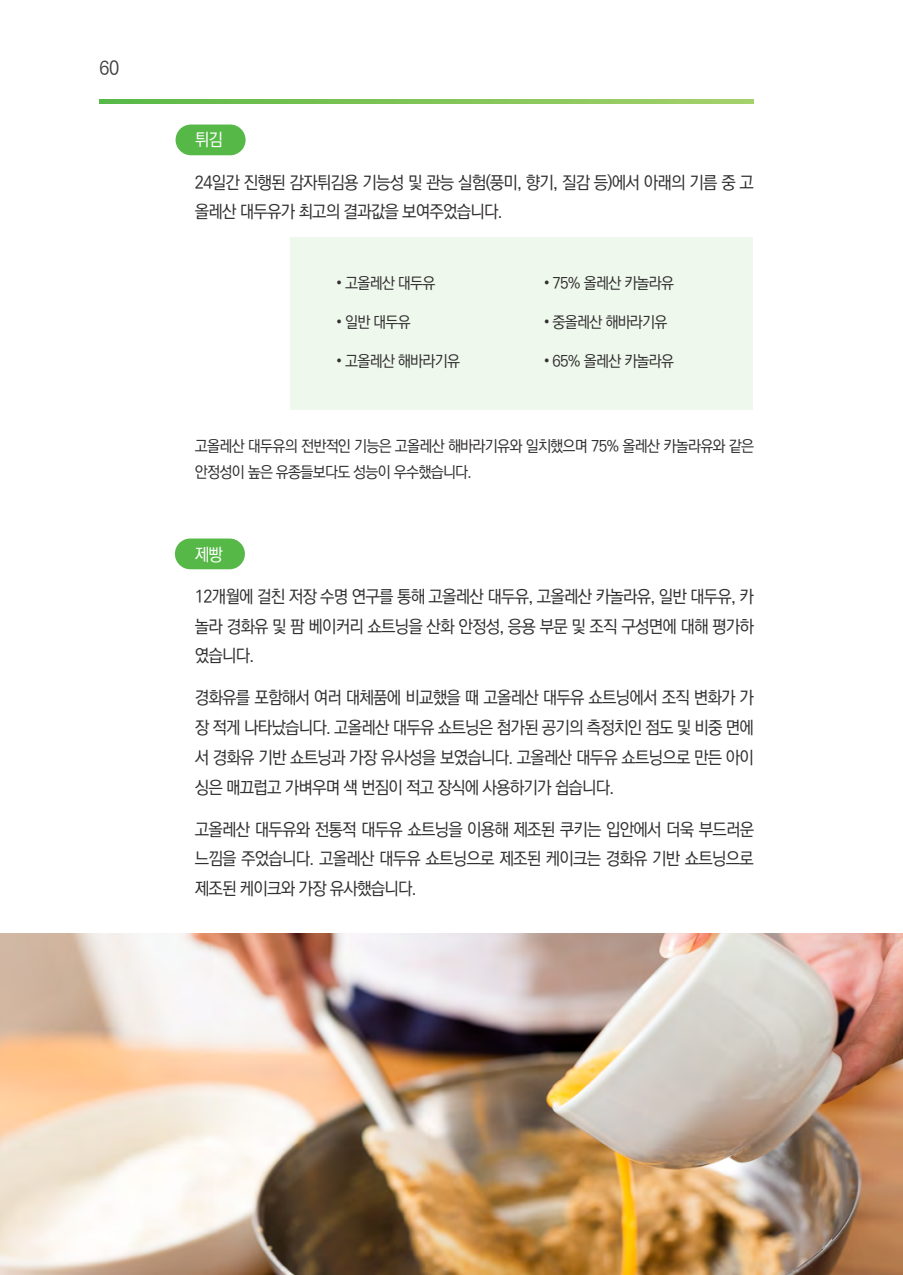
<style>
.page{position:relative;width:903px;height:1275px;background:#fff}
.page>*{position:absolute;margin:0;border:0;box-sizing:border-box;transform-origin:0 0}
.t1{font:18.9px "Ko Pub World Dotum PM";color:#3e3e3f;scale:.95 1}
.본문{font:17.5px/29.8px "Ko Pub World Dotum PM";letter-spacing:-.05em;color:#312f30;text-align:justify;scale:.95 1}
.본문-2{font:17.5px "Ko Pub World Dotum PM";color:#fff;scale:.95 1}
.본문-3{font:15.75px/26.2px "Ko Pub World Dotum PM";letter-spacing:-.05em;color:#312f30;scale:.95 1}
</style>
<div class="page">
<div style="left:175px;top:538px;width:70px;height:31px;background:#56b947;border-radius:15px"></div>
<div style="left:176px;top:125px;width:70px;height:30px;background:#56b947;border-radius:15px"></div>
<div style="left:291px;top:237px;width:462px;height:172px;background:#eef8ec"></div>
<svg style="left:99px;top:99px;width:655px;height:4px;background:#7fc458"></svg>
<img style="left:0;top:933px;width:903px;height:342px">
<p class="t1" style="left:100px;top:55px;width:22px">60</p>
<p class="본문-2" style="left:195px;top:128px;width:31px">튀김</p>
<p class="본문" style="left:195px;top:168px;width:590px">24일간 진행된 감자튀김용 기능성 및 관능 실험(풍미, 향기, 질감 등)에서 아래의 기름 중 고 올레산 대두유가 최고의 결과값을 보여주었습니다.</p>
<p class="본문-3" style="left:336px;top:271px;width:106px">• 고올레산 대두유</p>
<p class="본문-3" style="left:336px;top:310px;width:80px">• 일반 대두유</p>
<p class="본문-3" style="left:336px;top:348px;width:132px">• 고올레산 해바라기유</p>
<p class="본문-3" style="left:544px;top:271px;width:139px">• 75% 올레산 카놀라유</p>
<p class="본문-3" style="left:544px;top:310px;width:132px">• 중올레산 해바라기유</p>
<p class="본문-3" style="left:544px;top:348px;width:139px">• 65% 올레산 카놀라유</p>
<p class="본문-3" style="left:195px;top:433px;width:590px">고올레산 대두유의 전반적인 기능은 고올레산 해바라기유와 일치했으며 75% 올레산 카놀라유와 같은 안정성이 높은 유종들보다도 성능이 우수했습니다.</p>
<p class="본문-2" style="left:195px;top:542px;width:31px">제빵</p>
<p class="본문" style="left:195px;top:582px;width:590px">12개월에 걸친 저장 수명 연구를 통해 고올레산 대두유, 고올레산 카놀라유, 일반 대두유, 카 놀라 경화유 및 팜 베이커리 쇼트닝을 산화 안정성, 응용 부문 및 조직 구성면에 대해 평가하 였습니다.</p>
<p class="본문" style="left:195px;top:684px;width:590px">경화유를 포함해서 여러 대체품에 비교했을 때 고올레산 대두유 쇼트닝에서 조직 변화가 가 장 적게 나타났습니다. 고올레산 대두유 쇼트닝은 첨가된 공기의 측정치인 점도 및 비중 면에 서 경화유 기반 쇼트닝과 가장 유사성을 보였습니다. 고올레산 대두유 쇼트닝으로 만든 아이 싱은 매끄럽고 가벼우며 색 번짐이 적고 장식에 사용하기가 쉽습니다.</p>
<p class="본문" style="left:195px;top:815px;width:590px">고올레산 대두유와 전통적 대두유 쇼트닝을 이용해 제조된 쿠키는 입안에서 더욱 부드러운 느낌을 주었습니다. 고올레산 대두유 쇼트닝으로 제조된 케이크는 경화유 기반 쇼트닝으로 제조된 케이크와 가장 유사했습니다.</p>
</div>
